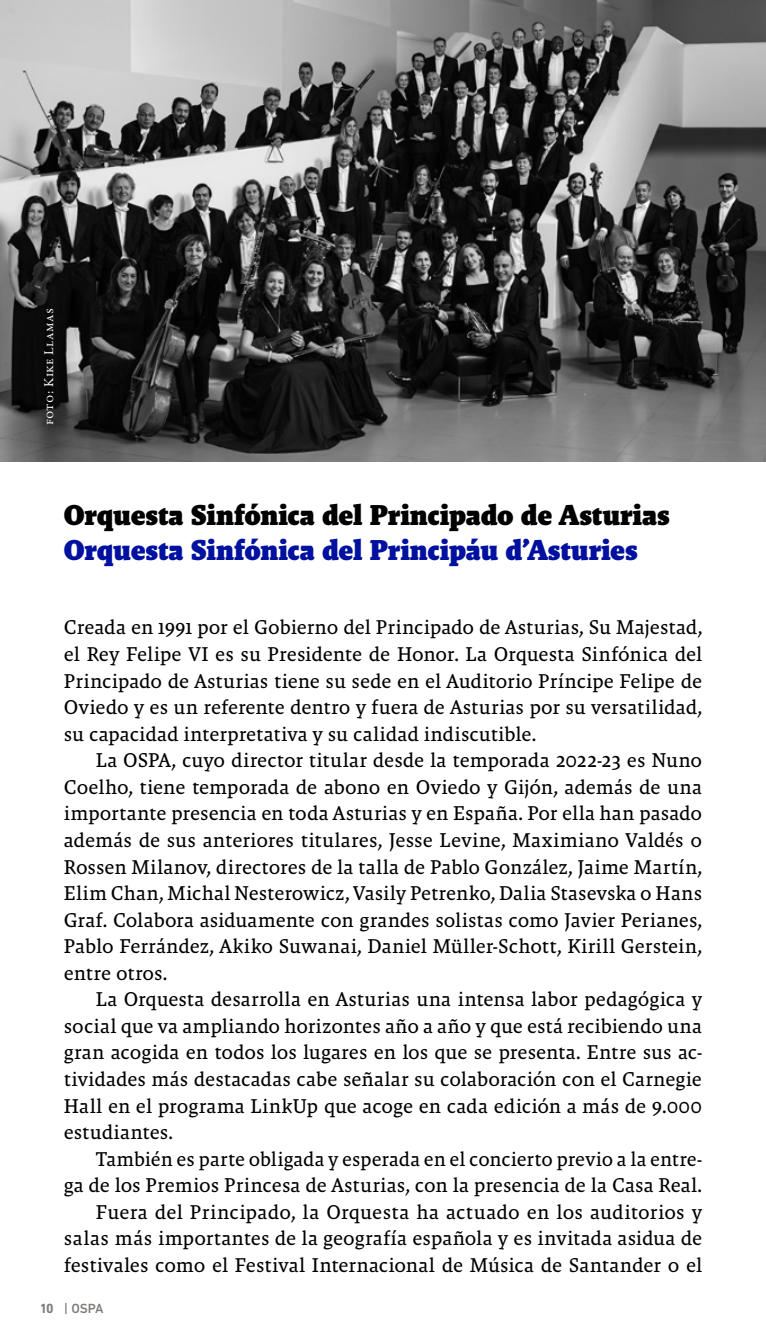
<style>
.page{position:relative;width:766px;height:1340px;background:#fff}
.page>*{position:absolute;margin:0;border:0;box-sizing:border-box;transform-origin:0 0}
.t1{font:900 29.25px "Malaga OT";letter-spacing:-.01em;color:#000}
.t2{font:900 29.25px "Malaga OT";letter-spacing:-.01em;color:#00109f}
.t3{font:20.25px/26.6px "Malaga OT";color:#000;text-align:justify}
.t4{font:13.5px "Garamond Premr Pro";letter-spacing:.025em;color:#fff}
.t5{font:500 13.5px "DIN Next W1 G";color:#7f7c7a}
.s1{font-weight:700}
</style>
<div class="page">
<img style="left:0;top:0;width:765px;height:461px">
<p class="t4" style="left:41px;top:425px;width:119px;rotate:-90deg">foto: Kike Llamas</p>
<h1 class="t1" style="left:64px;top:498px;width:607px">Orquesta Sinfónica del Principado de Asturias</h1>
<h1 class="t2" style="left:64px;top:533px;width:575px">Orquesta Sinfónica del Principáu d’Asturies</h1>
<p class="t3" style="left:64px;top:614px;width:639px">Creada en 1991 por el Gobierno del Principado de Asturias, Su Majestad, el Rey Felipe VI es su Presidente de Honor. La Orquesta Sinfónica del Principado de Asturias tiene su sede en el Auditorio Príncipe Felipe de Oviedo y es un referente dentro y fuera de Asturias por su versatilidad, su capacidad interpretativa y su calidad indiscutible.</p>
<p class="t3" style="left:64px;top:747px;width:639px;text-indent:32px">La OSPA, cuyo director titular desde la temporada 2022-23 es Nuno Coelho, tiene temporada de abono en Oviedo y Gijón, además de una importante presencia en toda Asturias y en España. Por ella han pasado además de sus anteriores titulares, Jesse Levine, Maximiano Valdés o Rossen Milanov, directores de la talla de Pablo González, Jaime Martín, Elim Chan, Michal Nesterowicz, Vasily Petrenko, Dalia Stasevska o Hans Graf. Colabora asiduamente con grandes solistas como Javier Perianes, Pablo Ferrández, Akiko Suwanai, Daniel Müller-Schott, Kirill Gerstein, entre otros.</p>
<p class="t3" style="left:64px;top:986px;width:639px;text-indent:32px">La Orquesta desarrolla en Asturias una intensa labor pedagógica y social que va ampliando horizontes año a año y que está recibiendo una gran acogida en todos los lugares en los que se presenta. Entre sus ac&shy;tividades más destacadas cabe señalar su colaboración con el Carnegie Hall en el programa LinkUp que acoge en cada edición a más de 9.000 estudiantes.</p>
<p class="t3" style="left:64px;top:1145px;width:639px;text-align:right">También es parte obligada y esperada en el concierto previo a la entre-<br>ga de los Premios Princesa de Asturias, con la presencia de la Casa Real.<br>Fuera del Principado, la Orquesta ha actuado en los auditorios y salas más importantes de la geografía española y es invitada asidua de festivales como el Festival Internacional de Música de Santander o el</p>
<p class="t5" style="left:41px;top:1300px;width:64px"><span class="s1">10</span> | OSPA</p>
</div>
